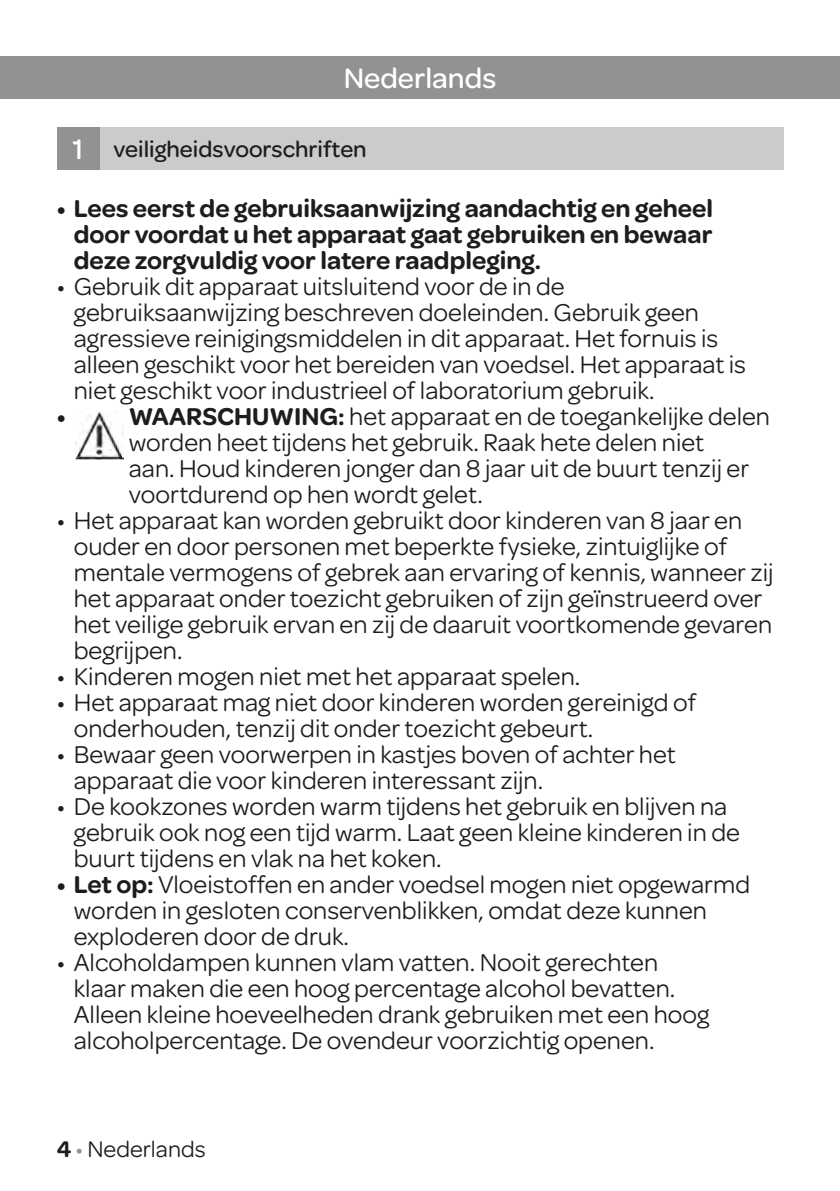
<style>
.page{position:relative;width:840px;height:1191px;background:#fff}
.page>*{position:absolute;margin:0;border:0;box-sizing:border-box;transform-origin:0 0}
.t1{font:500 30px "Omnes";color:#fff}
.t2{font:26px/26px "Omnes";color:#1d1d1b}
.t3{font:600 26px/26px "Omnes";color:#1d1d1b;text-align:justify}
.t4{font:500 24px "Omnes";color:#1d1d1b}
.t5{font:24px "Omnes";color:#1d1d1b}
.s1{font-size:30px;color:#fff}
.s2{font-weight:600}
.s3{color:#939292}
</style>
<div class="page">
<div style="left:0;top:57px;width:839px;height:42px;background:#939292"></div>
<div style="left:85px;top:128px;width:697px;height:42px;background:#cbcbcb"></div>
<div style="left:57px;top:128px;width:42px;height:42px;background:#939292"></div>
<img style="left:75px;top:411px;width:48px;height:48px">
<p class="t1" style="left:343px;top:57px;width:154px">Nederlands</p>
<p class="t4" style="left:72px;top:133px;width:295px"><span class="s1">1</span> veiligheidsvoorschriften</p>
<p class="t3" style="left:74px;top:194px;width:640px;text-indent:-17px">• Lees eerst de gebruiksaanwijzing aandachtig en geheel door voordat u het apparaat gaat gebruiken en bewaar deze zorgvuldig voor latere raadpleging.</p>
<p class="t2" style="left:74px;top:272px;width:673px;text-indent:-17px">• Gebruik dit apparaat uitsluitend voor de in de gebruiksaanwijzing beschreven doeleinden. Gebruik geen agressieve reinigingsmiddelen in dit apparaat. Het fornuis is alleen geschikt voor het bereiden van voedsel. Het apparaat is niet geschikt voor industrieel of laboratorium gebruik.</p>
<p class="t3" style="left:57px;top:402px;width:11px">•</p>
<p class="t2" style="left:129px;top:402px;width:642px"><span class="s2">WAARSCHUWING:</span> het apparaat en de toegankelijke delen worden heet tijdens het gebruik. Raak hete delen niet<br>aan. Houd kinderen jonger dan 8 jaar uit de buurt tenzij er voortdurend op hen wordt gelet.</p>
<p class="t2" style="left:74px;top:506px;width:701px;text-indent:-17px">• Het apparaat kan worden gebruikt door kinderen van 8 jaar en ouder en door personen met beperkte fysieke, zintuiglijke of mentale vermogens of gebrek aan ervaring of kennis, wanneer zij het apparaat onder toezicht gebruiken of zijn geïnstrueerd over het veilige gebruik ervan en zij de daaruit voortkomende gevaren begrijpen.</p>
<p class="t2" style="left:57px;top:662px;width:525px">• Kinderen mogen niet met het apparaat spelen.</p>
<p class="t2" style="left:74px;top:688px;width:623px;text-indent:-17px">• Het apparaat mag niet door kinderen worden gereinigd of onderhouden, tenzij dit onder toezicht gebeurt.</p>
<p class="t2" style="left:74px;top:740px;width:603px;text-indent:-17px">• Bewaar geen voorwerpen in kastjes boven of achter het apparaat die voor kinderen interessant zijn.</p>
<p class="t2" style="left:74px;top:792px;width:667px;text-indent:-17px">• De kookzones worden warm tijdens het gebruik en blijven na gebruik ook nog een tijd warm. Laat geen kleine kinderen in de buurt tijdens en vlak na het koken.</p>
<p class="t2" style="left:74px;top:870px;width:677px;text-indent:-17px"><span class="s2">• Let op:</span> Vloeistoffen en ander voedsel mogen niet opgewarmd worden in gesloten conservenblikken, omdat deze kunnen exploderen door de druk.</p>
<p class="t2" style="left:74px;top:948px;width:636px;text-indent:-17px">• Alcoholdampen kunnen vlam vatten. Nooit gerechten klaar maken die een hoog percentage alcohol bevatten.<br>Alleen kleine hoeveelheden drank gebruiken met een hoog alcoholpercentage. De ovendeur voorzichtig openen.</p>
<p class="t5" style="left:57px;top:1132px;width:150px"><span class="s2">4</span> <span class="s3">•</span> Nederlands</p>
</div>
